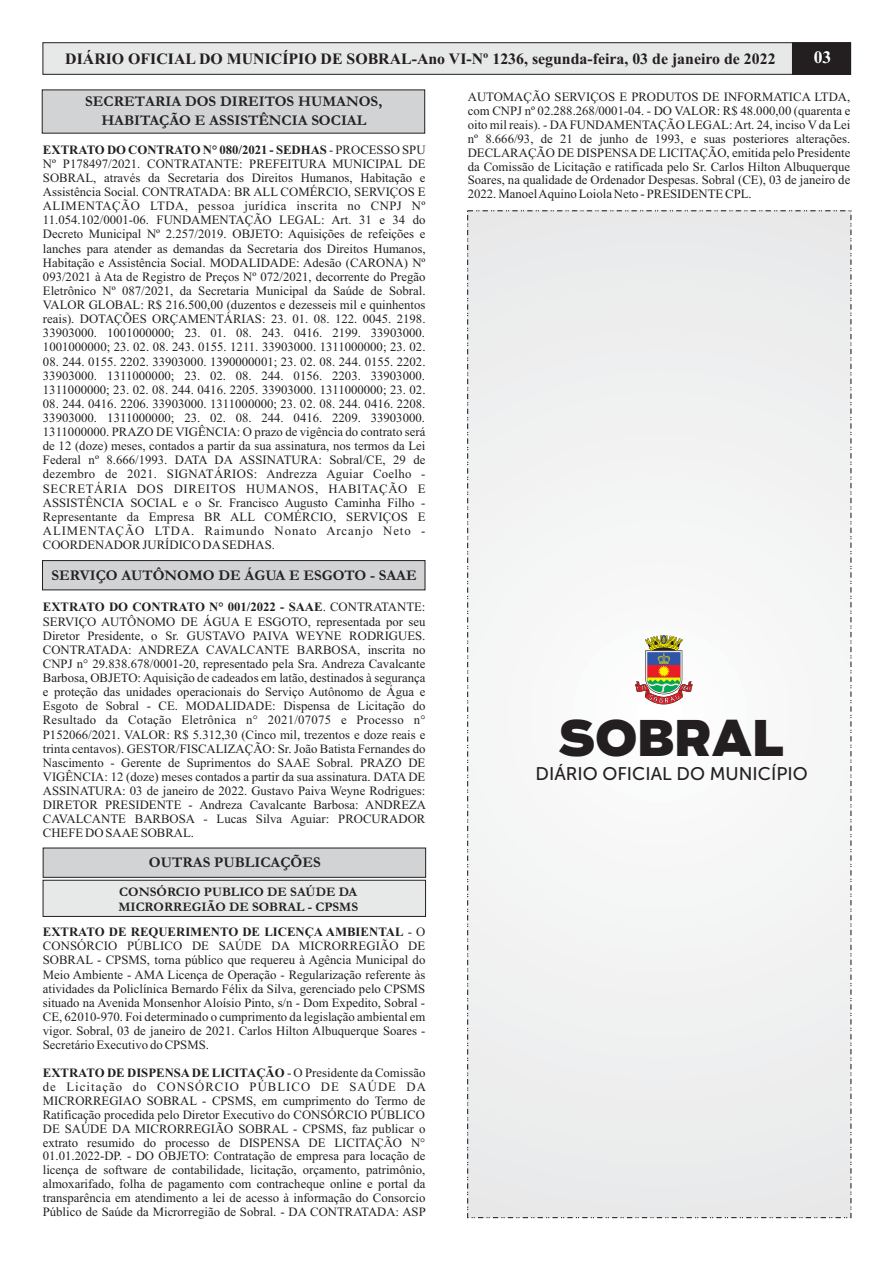
<style>
.page{position:relative;width:893px;height:1263px;background:#fff}
.page>*{position:absolute;margin:0;border:0;box-sizing:border-box;transform-origin:0 0}
.t1{font:900 48.6px "Boomer";color:#231f20}
.t2{font:18.3px "Museo Sans 500";color:#231f20}
.t3{font:700 17.55px "Times New Roman";color:#fff}
.t4{font:700 15.9px "Times New Roman";color:#231f20}
.t5{font:700 15px/19.8px "Garamond";color:#231f20;text-align:center}
.t6{font:700 13.2px/14.9px "Garamond";color:#231f20}
.t7{font:12.75px/14.1px "Times New Roman";color:#231f20;text-align:justify}
.s1{font-weight:700}
</style>
<div class="page">
<svg style="left:42px;top:42px;width:809px;height:33px;background:#cdcece"></svg>
<hr style="left:792px;top:42px;width:1px;height:32px;background:#231f20">
<div style="left:42px;top:90px;width:383px;height:43px;background:#d1d3d4"></div>
<svg style="left:42px;top:560px;width:383px;height:30px;background:#c7c8c9"></svg>
<svg style="left:43px;top:848px;width:383px;height:69px;background:#d3d4d5"></svg>
<div style="left:468px;top:211px;width:383px;height:1006px;background:#f2f2f3"></div>
<svg style="left:635px;top:635px;width:58px;height:69px"></svg>
<p class="t4" style="left:65px;top:54px;width:712px">DIÁRIO OFICIAL DO MUNICÍPIO DE SOBRAL-Ano VI-Nº 1236, segunda-feira, 03 de janeiro de 2022</p>
<p class="t5" style="left:85px;top:93px;width:299px">SECRETARIA DOS DIREITOS HUMANOS,<br>HABITAÇÃO E ASSISTÊNCIA SOCIAL</p>
<h3 class="t3" style="left:814px;top:51px;width:19px">03</h3>
<p class="t7" style="left:468px;top:91px;width:384px">AUTOMAÇÃO SERVIÇOS E PRODUTOS DE INFORMATICA LTDA, com CNPJ nº 02.288.268/0001-04. - DO VALOR: R$ 48.000,00 (quarenta e oito mil reais). - DAFUNDAMENTAÇÃO LEGAL: Art. 24, inciso V da Lei nº 8.666/93, de 21 de junho de 1993, e suas posteriores alterações.<br>DECLARAÇÃO DE DISPENSADE LICITAÇÃO, emitida pelo Presidente da Comissão de Licitação e ratificada pelo Sr. Carlos Hilton Albuquerque Soares, na qualidade de Ordenador Despesas. Sobral (CE), 03 de janeiro de 2022. Manoel Aquino Loiola Neto - PRESIDENTE CPL.</p>
<p class="t7" style="left:43px;top:144px;width:384px"><span class="s1">EXTRATO DO CONTRATO N° 080/2021 - SEDHAS</span> - PROCESSO SPU Nº P178497/2021. CONTRATANTE: PREFEITURA MUNICIPAL DE SOBRAL, através da Secretaria dos Direitos Humanos, Habitação e Assistência Social. CONTRATADA: BR ALL COMÉRCIO, SERVIÇOS E ALIMENTAÇÃO LTDA, pessoa jurídica inscrita no CNPJ Nº 11.054.102/0001-06. FUNDAMENTAÇÃO LEGAL: Art. 31 e 34 do Decreto Municipal Nº 2.257/2019. OBJETO: Aquisições de refeições e lanches para atender as demandas da Secretaria dos Direitos Humanos, Habitação e Assistência Social. MODALIDADE: Adesão (CARONA) Nº 093/2021 à Ata de Registro de Preços Nº 072/2021, decorrente do Pregão Eletrônico Nº 087/2021, da Secretaria Municipal da Saúde de Sobral.<br>VALOR GLOBAL: R$ 216.500,00 (duzentos e dezesseis mil e quinhentos reais). DOTAÇÕES ORÇAMENTÁRIAS: 23. 01. 08. 122. 0045. 2198.<br>33903000. 1001000000; 23. 01. 08. 243. 0416. 2199. 33903000.<br>1001000000; 23. 02. 08. 243. 0155. 1211. 33903000. 1311000000; 23. 02.</p>
<p class="t7" style="left:43px;top:355px;width:384px">08. 244. 0155. 2202. 33903000. 1390000001; 23. 02. 08. 244. 0155. 2202.<br>33903000. 1311000000; 23. 02. 08. 244. 0156. 2203. 33903000.<br>1311000000; 23. 02. 08. 244. 0416. 2205. 33903000. 1311000000; 23. 02.</p>
<p class="t7" style="left:43px;top:398px;width:384px">08. 244. 0416. 2206. 33903000. 1311000000; 23. 02. 08. 244. 0416. 2208.<br>33903000. 1311000000; 23. 02. 08. 244. 0416. 2209. 33903000.<br>1311000000. PRAZO DE VIGÊNCIA: O prazo de vigência do contrato será de 12 (doze) meses, contados a partir da sua assinatura, nos termos da Lei Federal nº 8.666/1993. DATA DA ASSINATURA: Sobral/CE, 29 de dezembro de 2021. SIGNATÁRIOS: Andrezza Aguiar Coelho - SECRETÁRIA DOS DIREITOS HUMANOS, HABITAÇÃO E ASSISTÊNCIA SOCIAL e o Sr. Francisco Augusto Caminha Filho - Representante da Empresa BR ALL COMÉRCIO, SERVIÇOS E ALIMENTAÇÃO LTDA. Raimundo Nonato Arcanjo Neto - COORDENADOR JURÍDICO DASEDHAS.</p>
<p class="t5" style="left:52px;top:567px;width:367px">SERVIÇO AUTÔNOMO DE ÁGUA E ESGOTO - SAAE</p>
<p class="t7" style="left:43px;top:601px;width:385px"><span class="s1">EXTRATO DO CONTRATO N° 001/2022 - SAAE</span>. CONTRATANTE:<br>SERVIÇO AUTÔNOMO DE ÁGUA E ESGOTO, representada por seu Diretor Presidente, o Sr. GUSTAVO PAIVA WEYNE RODRIGUES.<br>CONTRATADA: ANDREZA CAVALCANTE BARBOSA, inscrita no CNPJ n° 29.838.678/0001-20, representado pela Sra. Andreza Cavalcante Barbosa, OBJETO: Aquisição de cadeados em latão, destinados à segurança e proteção das unidades operacionais do Serviço Autônomo de Água e Esgoto de Sobral - CE. MODALIDADE: Dispensa de Licitação do Resultado da Cotação Eletrônica n° 2021/07075 e Processo n° P152066/2021. VALOR: R$ 5.312,30 (Cinco mil, trezentos e doze reais e trinta centavos). GESTOR/FISCALIZAÇÃO: Sr. João Batista Fernandes do Nascimento - Gerente de Suprimentos do SAAE Sobral. PRAZO DE VIGÊNCIA: 12 (doze) meses contados a partir da sua assinatura. DATA DE ASSINATURA: 03 de janeiro de 2022. Gustavo Paiva Weyne Rodrigues:<br>DIRETOR PRESIDENTE - Andreza Cavalcante Barbosa: ANDREZA CAVALCANTE BARBOSA - Lucas Silva Aguiar: PROCURADOR CHEFE DO SAAE SOBRAL.</p>
<p class="t5" style="left:149px;top:854px;width:173px">OUTRAS PUBLICAÇÕES</p>
<p class="t6" style="left:118px;top:886px;width:241px">CONSÓRCIO PUBLICO DE SAÚDE DA<br>MICRORREGIÃO DE SOBRAL - CPSMS</p>
<p class="t7" style="left:43px;top:926px;width:384px"><span class="s1">EXTRATO DE REQUERIMENTO DE LICENÇA AMBIENTAL</span> - O CONSÓRCIO PÚBLICO DE SAÚDE DA MICRORREGIÃO DE SOBRAL - CPSMS, torna público que requereu à Agência Municipal do Meio Ambiente - AMA Licença de Operação - Regularização referente às atividades da Policlínica Bernardo Félix da Silva, gerenciado pelo CPSMS situado na Avenida Monsenhor Aloísio Pinto, s/n - Dom Expedito, Sobral - CE, 62010-970. Foi determinado o cumprimento da legislação ambiental em vigor. Sobral, 03 de janeiro de 2021. Carlos Hilton Albuquerque Soares - Secretário Executivo do CPSMS.</p>
<p class="t7" style="left:43px;top:1067px;width:385px"><span class="s1">EXTRATO DE DISPENSADE LICITAÇÃO</span> - O Presidente da Comissão de Licitação do CONSÓRCIO PÚBLICO DE SAÚDE DA MICRORREGIAO SOBRAL - CPSMS, em cumprimento do Termo de Ratificação procedida pelo Diretor Executivo do CONSÓRCIO PÚBLICO DE SAÚDE DA MICRORREGIÃO SOBRAL - CPSMS, faz publicar o extrato resumido do processo de DISPENSA DE LICITAÇÃO N° 01.01.2022-DP. - DO OBJETO: Contratação de empresa para locação de licença de software de contabilidade, licitação, orçamento, patrimônio, almoxarifado, folha de pagamento com contracheque online e portal da transparência em atendimento a lei de acesso à informação do Consorcio Público de Saúde da Microrregião de Sobral. - DA CONTRATADA: ASP</p>
<h1 class="t1" style="left:559px;top:717px;width:226px">SOBRAL</h1>
<h2 class="t2" style="left:536px;top:766px;width:274px">DIÁRIO OFICIAL DO MUNICÍPIO</h2>
</div>
